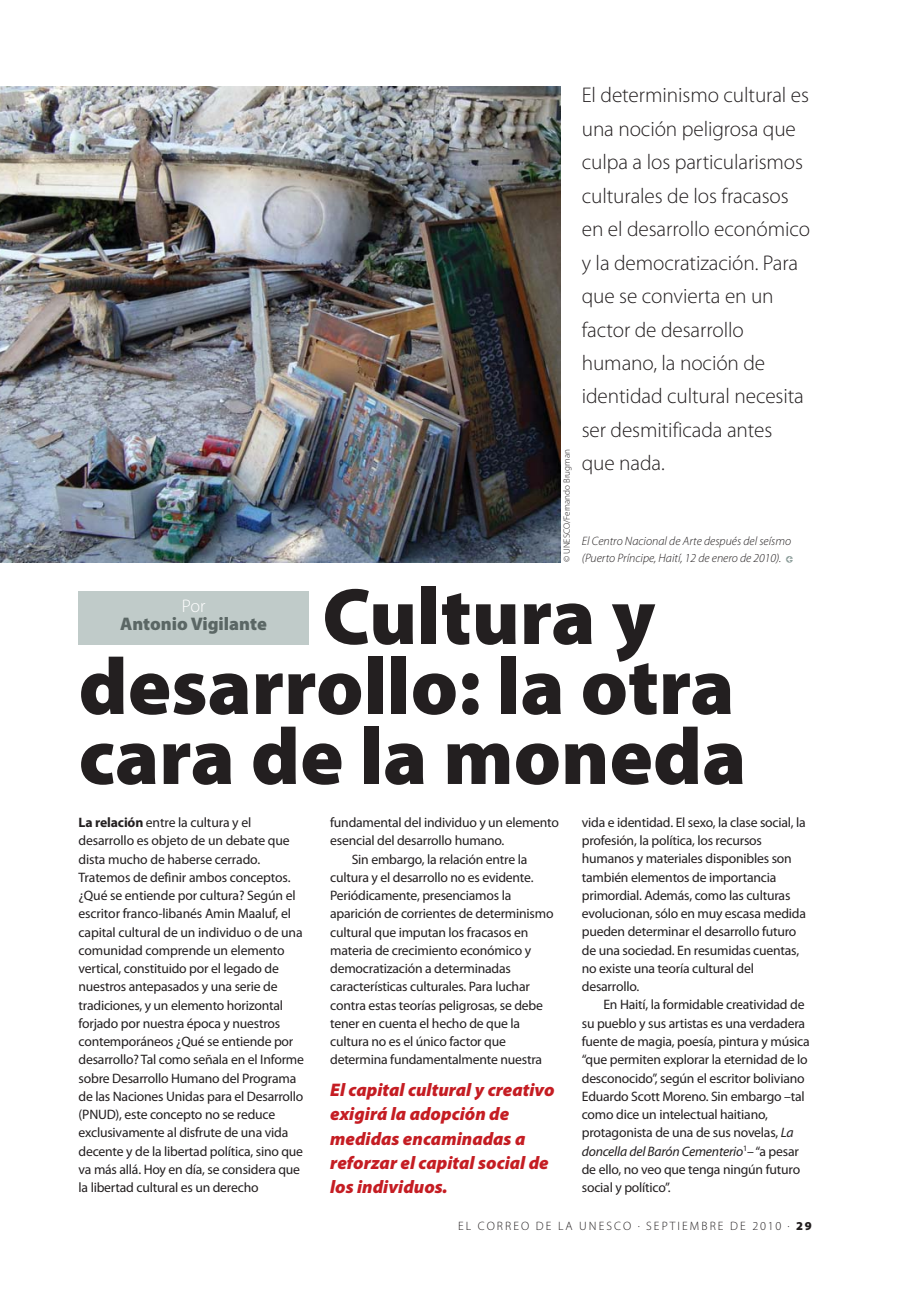
<style>
.page{position:relative;width:898px;height:1290px;background:#fff}
.page>*{position:absolute;margin:0;border:0;box-sizing:border-box;transform-origin:0 0}
.t1{font:900 80.67px/70px "Myriad Pro";color:#231f20}
.t2{font:300 21.35px/33.4px "Myriad Pro";letter-spacing:-.005em;color:#231f20}
.t3{font:italic 900 18.2px/24.3px "Myriad Pro";color:#c51d23}
.t4{font:900 18.2px "Myriad Pro";color:#5b6765}
.t5{font:300 18.2px "Myriad Pro";color:#fff}
.t6{font:13.65px/18.2px "Myriad Pro";letter-spacing:-.015em;color:#231f20}
.t7{font:italic 300 12.25px "Myriad Pro";color:#231f20}
.t8{font:300 12.25px "Myriad Pro";letter-spacing:.17em;color:#231f20}
.t9{font:300 9.1px "Myriad Pro";color:#231f20}
.s1{font-family:"Officina Display ITC Arrows";font-weight:400;font-style:normal;font-size:10.67px;color:#8e9f9c}
.s2{font-weight:700}
.s3{font-style:italic}
.s4{font-weight:900}
</style>
<div class="page">
<img style="left:0;top:86px;width:560px;height:476px">
<div style="left:79px;top:591px;width:230px;height:54px;background:#c0cbc9"></div>
<p class="t9" style="left:563px;top:562px;width:114px;rotate:-90deg">© UNESCO/Fernando Brugman</p>
<p class="t2" style="left:582px;top:80px;width:230px">El determinismo cultural es una noción peligrosa que culpa a los particularismos culturales de los fracasos en el desarrollo económico y la democratización. Para que se convierta en un factor de desarrollo humano, la noción de identidad cultural necesita ser desmitificada antes que nada.</p>
<p class="t7" style="left:582px;top:536px;width:211px">El Centro Nacional de Arte después del seísmo</p>
<p class="t7" style="left:582px;top:553px;width:213px">(Puerto Príncipe, Haití, 12 de enero de 2010). <span class="s1">J</span></p>
<h1 class="t1" style="left:79px;top:587px;width:669px;text-indent:244px">Cultura y desarrollo: la otra cara de la moneda</h1>
<h3 class="t5" style="left:182px;top:598px;width:25px">Por</h3>
<h3 class="t4" style="left:120px;top:617px;width:148px">Antonio Vigilante</h3>
<p class="t6" style="left:79px;top:814px;width:227px"><span class="s2">La relación</span> entre la cultura y el desarrollo es objeto de un debate que dista mucho de haberse cerrado.<br>Tratemos de definir ambos conceptos. ¿Qué se entiende por cultura? Según el escritor franco-libanés Amin Maaluf, el capital cultural de un individuo o de una comunidad comprende un elemento vertical, constituido por el legado de nuestros antepasados y una serie de tradiciones, y un elemento horizontal forjado por nuestra época y nuestros contemporáneos ¿Qué se entiende por desarrollo? Tal como señala en el Informe sobre Desarrollo Humano del Programa de las Naciones Unidas para el Desarrollo (PNUD), este concepto no se reduce exclusivamente al disfrute de una vida decente y de la libertad política, sino que va más allá. Hoy en día, se considera que la libertad cultural es un derecho</p>
<p class="t6" style="left:330px;top:814px;width:230px">fundamental del individuo y un elemento</p>
<p class="t6" style="left:582px;top:814px;width:226px">vida e identidad. El sexo, la clase social, la profesión, la política, los recursos humanos y materiales disponibles son también elementos de importancia primordial. Además, como las culturas evolucionan, sólo en muy escasa medida pueden determinar el desarrollo futuro de una sociedad. En resumidas cuentas, no existe una teoría cultural del desarrollo.</p>
<p class="t6" style="left:582px;top:997px;width:229px;text-indent:22px">En Haití, la formidable creatividad de su pueblo y sus artistas es una verdadera fuente de magia, poesía, pintura y música “que permiten explorar la eternidad de lo desconocido”, según el escritor boliviano Eduardo Scott Moreno. Sin embargo –tal como dice un intelectual haitiano, protagonista de una de sus novelas, <span class="s3">La doncella del Barón Cementerio</span><sup>1</sup>– “a pesar de ello, no veo que tenga ningún futuro social y político”.</p>
<p class="t8" style="left:458px;top:1221px;width:355px">EL CORREO DE LA UNESCO . SEPTIEMBRE DE 2010 . <span class="s4">29</span></p>
<p class="t6" style="left:330px;top:832px;width:176px">esencial del desarrollo humano.</p>
<p class="t6" style="left:352px;top:851px;width:177px">Sin embargo, la relación entre la</p>
<p class="t6" style="left:330px;top:869px;width:205px">cultura y el desarrollo no es evidente.</p>
<p class="t6" style="left:330px;top:887px;width:183px">Periódicamente, presenciamos la</p>
<p class="t6" style="left:330px;top:905px;width:225px">aparición de corrientes de determinismo</p>
<p class="t6" style="left:330px;top:924px;width:200px">cultural que imputan los fracasos en</p>
<p class="t6" style="left:330px;top:942px;width:202px">materia de crecimiento económico y</p>
<p class="t6" style="left:330px;top:960px;width:182px">democratización a determinadas</p>
<p class="t6" style="left:330px;top:978px;width:201px">características culturales. Para luchar</p>
<p class="t6" style="left:330px;top:997px;width:214px">contra estas teorías peligrosas, se debe</p>
<p class="t6" style="left:330px;top:1015px;width:191px">tener en cuenta el hecho de que la</p>
<p class="t6" style="left:330px;top:1033px;width:177px">cultura no es el único factor que</p>
<p class="t6" style="left:330px;top:1051px;width:214px">determina fundamentalmente nuestra</p>
<h3 class="t3" style="left:330px;top:1079px;width:226px">El capital cultural y creativo exigirá la adopción de medidas encaminadas a reforzar el capital social de los individuos.</h3>
</div>
